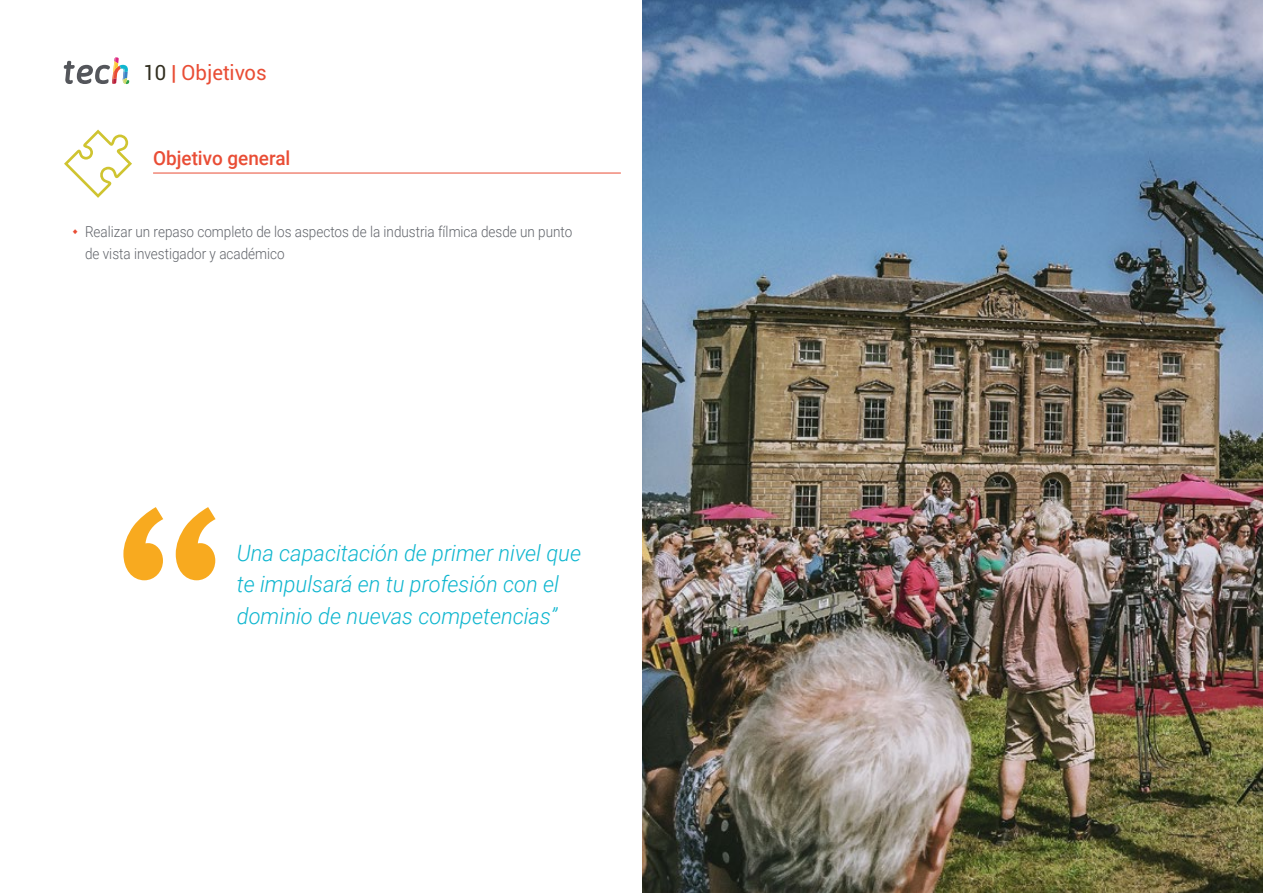
<style>
.page{position:relative;width:1263px;height:893px;background:#fff}
.page>*{position:absolute;margin:0;border:0;box-sizing:border-box;transform-origin:0 0}
.t1{font:italic 300 22.5px/31.5px "Roboto";color:#0fb6cf}
.t2{font:21px "Roboto";color:#e94d35}
.t3{font:500 19.5px "Roboto";color:#e94d35}
.t4{font:300 15px/22.5px "Roboto";color:#61646a;scale:.9 1}
.s1{color:#312e20}
</style>
<div class="page">
<hr style="left:153px;top:173px;width:468px;height:1px;background:#e94d35">
<svg style="left:64px;top:130px;width:68px;height:68px"></svg>
<img style="left:642px;top:0;width:621px;height:893px">
<svg style="left:64px;top:57px;width:65px;height:27px"></svg>
<svg style="left:123px;top:507px;width:93px;height:73px"></svg>
<h2 class="t2" style="left:144px;top:57px;width:125px"><span class="s1">10</span> | Objetivos</h2>
<h3 class="t3" style="left:153px;top:144px;width:139px">Objetivo general</h3>
<p class="t4" style="left:85px;top:219px;width:543px">Realizar un repaso completo de los aspectos de la industria fílmica desde un punto de vista investigador y académico</p>
<h1 class="t1" style="left:237px;top:536px;width:346px">Una capacitación de primer nivel que te impulsará en tu profesión con el dominio de nuevas competencias”</h1>
</div>
